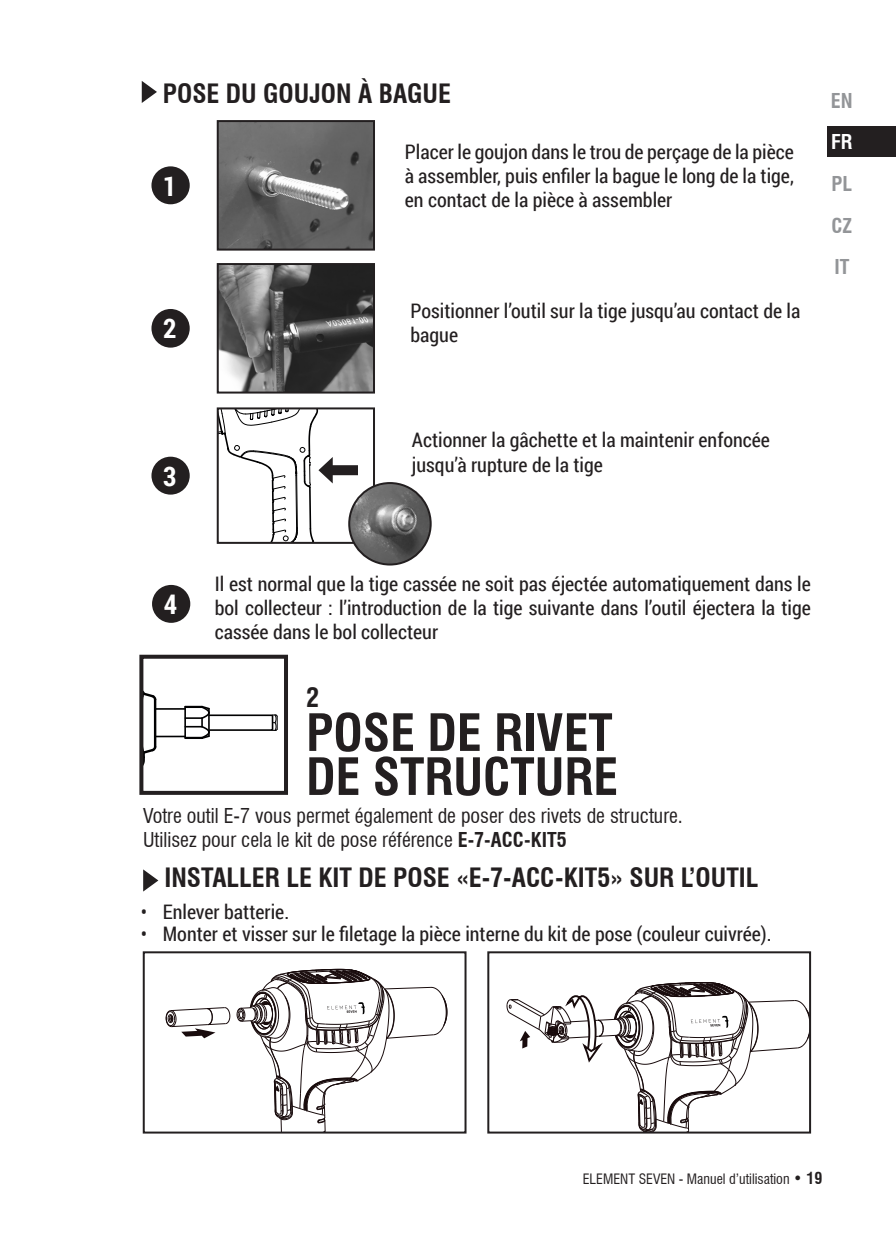
<style>
.page{position:relative;width:896px;height:1248px;background:#fff}
.page>*{position:absolute;margin:0;border:0;box-sizing:border-box;transform-origin:0 0}
.t1{font:700 condensed 50px/44px "Swiss 721 BT";color:#231f20}
.t2{font:700 27px "Roboto Condensed";color:#fff}
.Section_1{font:700 condensed 26px "Swiss 721 BT";color:#231f20}
.t3{font:20px/24px "Roboto Condensed";color:#231f20;text-align:justify}
.t4{font:condensed 20px/24px "Swiss 721 BT";color:#231f20}
.t5{font:700 condensed 20px/41.6px "Swiss 721 BT";color:#939598;text-align:justify}
.t6{font:700 condensed 20px "Swiss 721 BT";color:#fff}
.t7{font:condensed 14px "Swiss 721 BT";color:#231f20}
.s1{font-weight:700}
.s2{font-weight:700;font-size:16px}
</style>
<div class="page">
<div style="left:827px;top:127px;width:69px;height:30px;background:#231f20"></div>
<img style="left:220px;top:123px;width:152px;height:124px">
<div style="left:217px;top:120px;width:158px;height:130px;border:2px solid #231f20"></div>
<img style="left:220px;top:266px;width:152px;height:124px">
<div style="left:217px;top:263px;width:158px;height:130px;border:2px solid #231f20"></div>
<div style="left:151px;top:166px;width:39px;height:38px;background:#231f20;border-radius:50%"></div>
<div style="left:151px;top:309px;width:39px;height:38px;background:#231f20;border-radius:50%"></div>
<div style="left:217px;top:407px;width:158px;height:137px;border:2px solid #231f20"></div>
<div style="left:328px;top:465px;width:30px;height:10px;background:#231f20"></div>
<svg style="left:218px;top:408px;width:115px;height:135px"></svg>
<div style="left:151px;top:456px;width:39px;height:38px;background:#231f20;border-radius:50%"></div>
<div style="left:152px;top:585px;width:38px;height:37px;background:#231f20;border-radius:50%"></div>
<img style="left:349px;top:483px;width:82px;height:81px;border-radius:41px">
<div style="left:348px;top:482px;width:84px;height:83px;border:2px solid #231f20;border-radius:50%"></div>
<svg style="left:142px;top:81px;width:15px;height:22px"></svg>
<hr style="left:184px;top:706px;width:2px;height:32px;background:#000001">
<div style="left:209px;top:714px;width:64px;height:16px;border:2px solid #000001"></div>
<hr style="left:155px;top:735px;width:30px;height:2px;background:#000001">
<hr style="left:155px;top:708px;width:30px;height:1px;background:#000001">
<svg style="left:185px;top:705px;width:26px;height:34px"></svg>
<svg style="left:273px;top:714px;width:5px;height:17px"></svg>
<svg style="left:144px;top:691px;width:14px;height:73px"></svg>
<div style="left:139px;top:654px;width:149px;height:140px;border:4px solid #231f20"></div>
<svg style="left:143px;top:869px;width:15px;height:22px"></svg>
<svg style="left:165px;top:968px;width:283px;height:166px"></svg>
<div style="left:143px;top:951px;width:323px;height:182px;border:2px solid #231f20"></div>
<svg style="left:506px;top:982px;width:302px;height:148px"></svg>
<div style="left:487px;top:951px;width:324px;height:182px;border:2px solid #231f20"></div>
<p class="Section_1" style="left:163px;top:78px;width:290px">POSE DU GOUJON À BAGUE</p>
<p class="t3" style="left:405px;top:139px;width:390px">Placer le goujon dans le trou de perçage de la pièce à assembler, puis enfiler la bague le long de la tige, en contact de la pièce à assembler</p>
<p class="t2" style="left:163px;top:167px;width:15px">1</p>
<p class="t2" style="left:163px;top:309px;width:15px">2</p>
<p class="t3" style="left:410px;top:298px;width:391px">Positionner l’outil sur la tige jusqu’au contact de la bague</p>
<p class="t5" style="left:831px;top:80px;width:23px">EN</p>
<p class="t6" style="left:831px;top:130px;width:23px">FR</p>
<p class="t5" style="left:831px;top:163px;width:22px">PL CZ IT</p>
<p class="t2" style="left:163px;top:457px;width:15px">3</p>
<p class="t3" style="left:412px;top:427px;width:360px">Actionner la gâchette et la maintenir enfoncée jusqu’à rupture de la tige</p>
<p class="t2" style="left:164px;top:585px;width:15px">4</p>
<p class="t3" style="left:215px;top:571px;width:597px">Il est normal que la tige cassée ne soit pas éjectée automatiquement dans le bol collecteur : l’introduction de la tige suivante dans l’outil éjectera la tige cassée dans le bol collecteur</p>
<p class="Section_1" style="left:306px;top:681px;width:14px">2</p>
<p class="t1" style="left:306px;top:710px;width:313px">POSE DE RIVET<br>DE STRUCTURE</p>
<p class="t4" style="left:143px;top:803px;width:541px">Votre outil E-7 vous permet également de poser des rivets de structure.<br>Utilisez pour cela le kit de pose référence <span class="s1">E-7-ACC-KIT5</span></p>
<p class="Section_1" style="left:164px;top:861px;width:595px">INSTALLER LE KIT DE POSE «E-7-ACC-KIT5» SUR L’OUTIL</p>
<p class="t3" style="left:141px;top:921px;width:632px">• Monter et visser sur le filetage la pièce interne du kit de pose (couleur cuivrée).</p>
<p class="t3" style="left:141px;top:899px;width:150px">• Enlever batterie.</p>
<p class="t7" style="left:583px;top:1169px;width:241px">ELEMENT SEVEN - Manuel d’utilisation <span class="s2">• 19</span></p>
</div>
